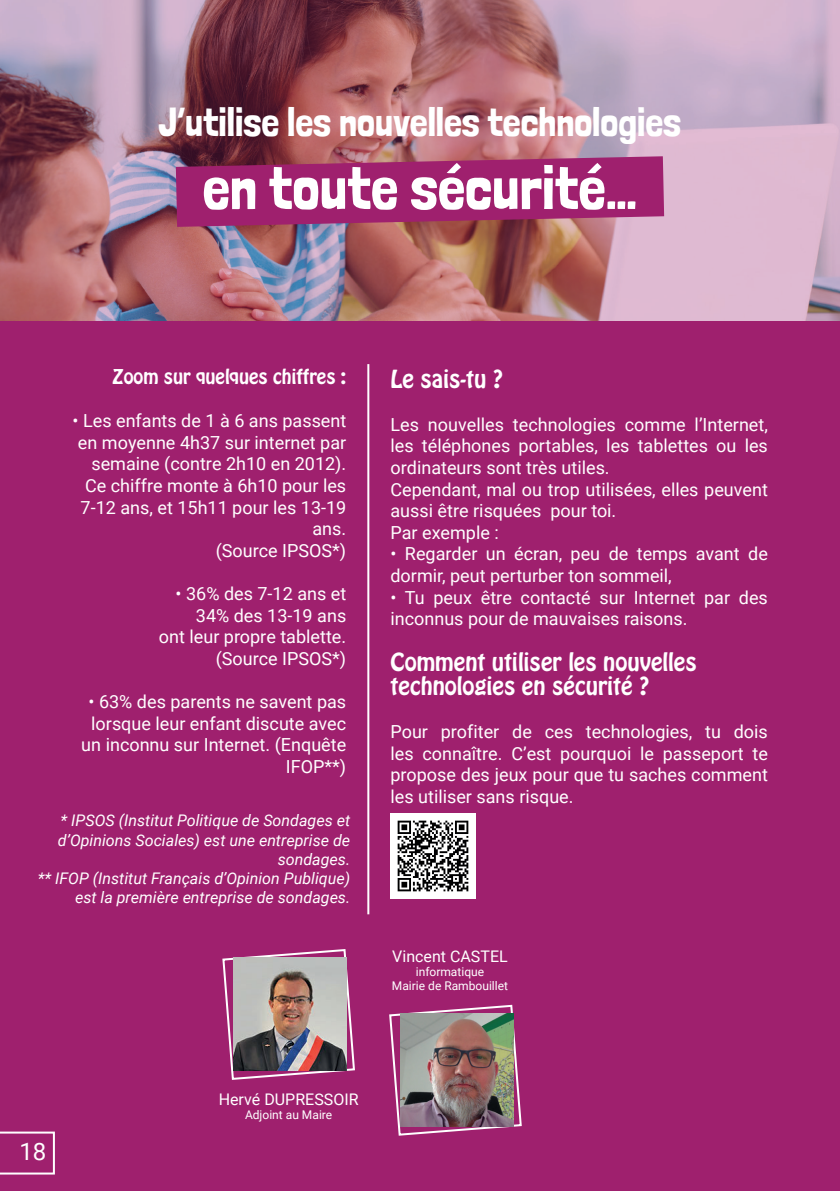
<style>
.page{position:relative;width:840px;height:1191px;background:#fff}
.page>*{position:absolute;margin:0;border:0;box-sizing:border-box;transform-origin:0 0}
.t1{font:61px "Londrina Solid";color:#fff}
.t2{font:40px "Londrina Solid";color:#fff}
.t3{font:24px "Roboto";color:#fff}
.t4{font:22px/24px "Hobo Std";color:#fff}
.t5{font:18px/21.6px "Roboto";color:#fff}
.t6{font:18px "Hobo Std";color:#fff}
.t7{font:italic 16px/19.2px "Roboto";color:#fff;text-align:right}
.t8{font:16px "Roboto";color:#fff}
.t9{font:12px/14.4px "Roboto";color:#fff;text-align:center}
</style>
<div class="page">
<div style="left:0;top:0;width:839px;height:1191px;background:#9f206e"></div>
<img style="left:0;top:0;width:839px;height:321px">
<img style="left:390px;top:813px;width:85px;height:85px">
<svg style="left:176px;top:156px;width:487px;height:71px"></svg>
<hr style="left:367px;top:364px;width:2px;height:550px;background:#fff">
<svg style="left:222px;top:949px;width:133px;height:131px"></svg>
<img style="left:234px;top:957px;width:112px;height:113px">
<svg style="left:389px;top:1004px;width:133px;height:132px"></svg>
<img style="left:400px;top:1013px;width:112px;height:113px">
<svg style="left:0;top:1131px;width:55px;height:43px"></svg>
<h2 class="t2" style="left:159px;top:98px;width:524px">J’utilise les nouvelles technologies</h2>
<h1 class="t1" style="left:202px;top:152px;width:436px">en toute sécurité…</h1>
<p class="t6" style="left:112px;top:364px;width:235px">Zoom sur quelques chiffres :</p>
<p class="t5" style="left:73px;top:409px;width:275px;text-align:right">• Les enfants de 1 à 6 ans passent en moyenne 4h37 sur internet par semaine (contre 2h10 en 2012).<br>Ce chiffre monte à 6h10 pour les<br>7-12 ans, et 15h11 pour les 13-19 ans.<br>(Source IPSOS*)</p>
<p class="t5" style="left:159px;top:582px;width:189px;text-align:right">• 36% des 7-12 ans et<br>34% des 13-19 ans<br>ont leur propre tablette. (Source IPSOS*)</p>
<p class="t5" style="left:81px;top:690px;width:266px;text-align:right">• 63% des parents ne savent pas lorsque leur enfant discute avec un inconnu sur Internet. (Enquête<br>IFOP**)</p>
<p class="t7" style="left:38px;top:810px;width:314px">* IPSOS (Institut Politique de Sondages et d’Opinions Sociales) est une entreprise de sondages.<br>** IFOP (Institut Français d’Opinion Publique) est la première entreprise de sondages.</p>
<p class="t4" style="left:390px;top:367px;width:114px">Le sais-tu ?</p>
<p class="t5" style="left:390px;top:413px;width:379px">Les nouvelles technologies comme l’Internet, les téléphones portables, les tablettes ou les ordinateurs sont très utiles.<br>Cependant, mal ou trop utilisées, elles peuvent aussi être risquées pour toi.<br>Par exemple :</p>
<p class="t5" style="left:390px;top:542px;width:379px">• Regarder un écran, peu de temps avant de dormir, peut perturber ton sommeil,</p>
<p class="t5" style="left:390px;top:586px;width:379px">• Tu peux être contacté sur Internet par des inconnus pour de mauvaises raisons.</p>
<p class="t4" style="left:390px;top:650px;width:308px">Comment utiliser les nouvelles technologies en sécurité ?</p>
<p class="t5" style="left:390px;top:720px;width:379px;text-align:justify">Pour profiter de ces technologies, tu dois les connaître. C’est pourquoi le passeport te propose des jeux pour que tu saches comment les utiliser sans risque.</p>
<p class="t8" style="left:392px;top:944px;width:117px">Vincent CASTEL</p>
<p class="t9" style="left:392px;top:964px;width:117px">informatique<br>Mairie de Rambouillet</p>
<h3 class="t3" style="left:19px;top:1134px;width:28px">18</h3>
<p class="t8" style="left:219px;top:1087px;width:141px">Hervé DUPRESSOIR</p>
<p class="t9" style="left:245px;top:1107px;width:89px">Adjoint au Maire</p>
</div>
